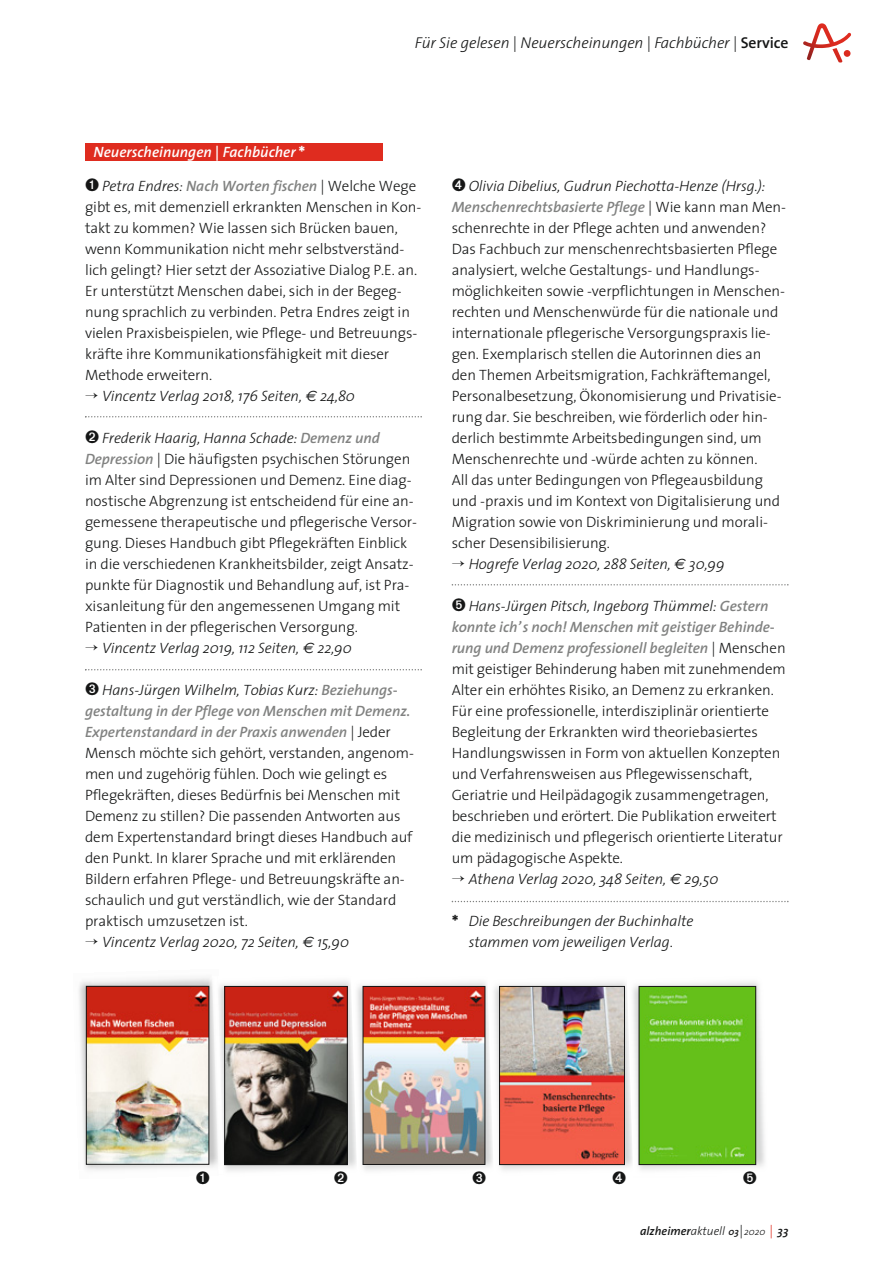
<style>
.page{position:relative;width:893px;height:1263px;background:#fff}
.page>*{position:absolute;margin:0;border:0;box-sizing:border-box;transform-origin:0 0}
.t1{font:italic 300 15.75px "The Sans";letter-spacing:-.005em;color:#151616}
.t2{font:300 15px "The Sans";letter-spacing:-.005em;color:#151616}
.t3{font:italic 300 15px/21px "The Sans";letter-spacing:-.005em;color:#151616;text-align:center}
.t4{font:italic 600 15px "The Sans";letter-spacing:-.005em;color:#818281}
.t5{font:italic 600 15px "The Sans";color:#fff}
.t6{font:italic 600 12px "The Sans";color:#151616}
.s1{font-weight:700;font-style:normal;font-size:18px}
.s2{font-weight:600;font-style:normal}
.s3{font-weight:300;color:#151616}
.s4{font-weight:300;font-style:normal;color:#151616}
.s5{font-family:"Euro Sans";font-weight:400}
.s6{font-weight:600;color:#818281}
.s7{font-weight:600;font-style:italic;color:#818281}
.s8{font-style:normal}
.s9{font-weight:300}
.s10{font-size:9.9px}
.s11{font-weight:300;font-style:normal;font-size:13.5px}
.s12{font-weight:300;font-size:9.9px}
.s13{font-weight:300;font-style:normal;font-size:13.5px;color:#df2c1f}
</style>
<div class="page">
<svg style="left:803px;top:23px;width:48px;height:40px"></svg>
<div style="left:85px;top:144px;width:298px;height:17px;background:#df2c1f"></div>
<img style="left:79px;top:978px;width:133px;height:192px">
<img style="left:88px;top:988px;width:119px;height:174px">
<div style="left:86px;top:986px;width:123px;height:178px;border:1px solid #151616"></div>
<img style="left:224px;top:980px;width:127px;height:191px">
<img style="left:212px;top:984px;width:12px;height:183px">
<img style="left:226px;top:988px;width:119px;height:175px">
<div style="left:224px;top:986px;width:123px;height:179px;border:1px solid #151616"></div>
<img style="left:351px;top:981px;width:136px;height:190px">
<img style="left:365px;top:988px;width:118px;height:174px">
<div style="left:363px;top:986px;width:122px;height:178px;border:1px solid #151616"></div>
<img style="left:501px;top:988px;width:122px;height:175px">
<div style="left:499px;top:986px;width:126px;height:179px;border:1px solid #151616"></div>
<img style="left:627px;top:981px;width:138px;height:189px">
<img style="left:641px;top:988px;width:113px;height:175px">
<div style="left:639px;top:986px;width:117px;height:179px;border:1px solid #151616"></div>
<svg style="left:85px;top:669px;width:337px;height:1px"></svg>
<svg style="left:452px;top:584px;width:337px;height:1px"></svg>
<svg style="left:452px;top:901px;width:337px;height:1px"></svg>
<svg style="left:85px;top:416px;width:337px;height:1px"></svg>
<p class="t5" style="left:94px;top:146px;width:213px">Neuerscheinungen | Fachbücher <span class="s1">*</span></p>
<p class="t1" style="left:415px;top:37px;width:375px">Für Sie gelesen | Neuerscheinungen | Fachbücher | <span class="s2">Service</span></p>
<p class="t4" style="left:102px;top:180px;width:316px"><span class="s3">Petra Endres:</span> Nach Worten fischen <span class="s4">| Welche Wege</span></p>
<p class="t2" style="left:85px;top:201px;width:338px">gibt es, mit demenziell erkrankten Menschen in Kon -</p>
<p class="t2" style="left:85px;top:222px;width:314px">takt zu kommen? Wie lassen sich Brücken bauen,</p>
<p class="t2" style="left:85px;top:243px;width:321px">wenn Kommunikation nicht mehr selbstverständ -</p>
<p class="t2" style="left:85px;top:264px;width:334px">lich gelingt? Hier setzt der Assoziative Dialog P.E. an.</p>
<p class="t2" style="left:85px;top:285px;width:318px">Er unterstützt Menschen dabei, sich in der Begeg -</p>
<p class="t2" style="left:85px;top:306px;width:326px">nung sprachlich zu verbinden. Petra Endres zeigt in</p>
<p class="t2" style="left:85px;top:327px;width:334px">vielen Praxisbeispielen, wie Pflege- und Betreuungs -</p>
<p class="t2" style="left:85px;top:348px;width:306px">kräfte ihre Kommunikationsfähigkeit mit dieser</p>
<p class="t2" style="left:85px;top:369px;width:129px">Methode erweitern.</p>
<p class="t3" style="left:102px;top:387px;width:254px">Vincentz Verlag 2018, 176 Seiten, <span class="s5">€</span> 24,80</p>
<p class="t3" style="left:102px;top:429px;width:279px">Frederik Haarig, Hanna Schade: <span class="s6">Demenz und</span></p>
<p class="t2" style="left:85px;top:453px;width:327px"><span class="s7">Depression</span> | Die häufigsten psychischen Störungen</p>
<p class="t2" style="left:85px;top:474px;width:328px">im Alter sind Depressionen und Demenz. Eine diag -</p>
<p class="t2" style="left:85px;top:495px;width:330px">nostische Abgrenzung ist entscheidend für eine an -</p>
<p class="t2" style="left:85px;top:516px;width:333px">gemessene therapeutische und pflegerische Ver sor -</p>
<p class="t2" style="left:85px;top:537px;width:324px">gung. Dieses Handbuch gibt Pflegekräften Einblick</p>
<p class="t2" style="left:85px;top:558px;width:330px">in die verschiedenen Krankheitsbilder, zeigt Ansatz -</p>
<p class="t2" style="left:85px;top:579px;width:326px">punkte für Diagnostik und Behandlung auf, ist Pra -</p>
<p class="t2" style="left:85px;top:600px;width:317px">xis anleitung für den angemessenen Umgang mit</p>
<p class="t2" style="left:85px;top:621px;width:274px">Patienten in der pflegerischen Versorgung.</p>
<p class="t3" style="left:102px;top:639px;width:251px">Vincentz Verlag 2019, 112 Seiten, <span class="s5">€</span> 22,90</p>
<p class="t3" style="left:102px;top:681px;width:297px">Hans-Jürgen Wilhelm, Tobias Kurz: <span class="s6">Beziehungs -</span></p>
<p class="t4" style="left:85px;top:705px;width:327px">gestaltung in der Pflege von Menschen mit Demenz.</p>
<p class="t4" style="left:85px;top:726px;width:307px">Expertenstandard in der Praxis anwenden <span class="s4">| Jeder</span></p>
<p class="t2" style="left:85px;top:747px;width:330px">Mensch möchte sich gehört, verstanden, angenom -</p>
<p class="t2" style="left:85px;top:768px;width:304px">men und zugehörig fühlen. Doch wie gelingt es</p>
<p class="t2" style="left:85px;top:789px;width:317px">Pflegekräften, dieses Bedürfnis bei Menschen mit</p>
<p class="t2" style="left:85px;top:810px;width:317px">Demenz zu stillen? Die passenden Antworten aus</p>
<p class="t2" style="left:85px;top:831px;width:329px">dem Expertenstandard bringt dieses Handbuch auf</p>
<p class="t2" style="left:85px;top:852px;width:313px">den Punkt. In klarer Sprache und mit erklärenden</p>
<p class="t2" style="left:85px;top:873px;width:321px">Bildern erfahren Pflege- und Betreuungskräfte an -</p>
<p class="t2" style="left:85px;top:894px;width:313px">schaulich und gut verständlich, wie der Standard</p>
<p class="t2" style="left:85px;top:915px;width:164px">praktisch umzusetzen ist.</p>
<p class="t3" style="left:102px;top:933px;width:249px">Vincentz Verlag 2020, 72 Seiten, <span class="s5">€</span> 15,90</p>
<p class="t3" style="left:469px;top:177px;width:298px">Olivia Dibelius, Gudrun Piechotta-Henze (Hrsg.):</p>
<p class="t4" style="left:452px;top:201px;width:336px">Menschenrechtsbasierte Pflege <span class="s4">| Wie kann man Men -</span></p>
<p class="t2" style="left:452px;top:222px;width:316px">schenrechte in der Pflege achten und anwenden?</p>
<p class="t2" style="left:452px;top:243px;width:327px">Das Fachbuch zur menschenrechtsbasierten Pflege</p>
<p class="t2" style="left:452px;top:264px;width:309px">analysiert, welche Gestaltungs- und Handlungs -</p>
<p class="t2" style="left:452px;top:285px;width:335px">mög lichkeiten sowie -verpflichtungen in Menschen -</p>
<p class="t2" style="left:452px;top:306px;width:328px">rechten und Menschenwürde für die nationale und</p>
<p class="t2" style="left:452px;top:327px;width:321px">internationale pflegerische Versorgungspraxis lie -</p>
<p class="t2" style="left:452px;top:348px;width:311px">gen. Exemplarisch stellen die Autorinnen dies an</p>
<p class="t2" style="left:452px;top:369px;width:320px">den Themen Arbeitsmigration, Fachkräftemangel,</p>
<p class="t2" style="left:452px;top:390px;width:331px">Personalbesetzung, Ökonomisierung und Privati sie -</p>
<p class="t2" style="left:452px;top:411px;width:318px">rung dar. Sie beschreiben, wie förderlich oder hin -</p>
<p class="t2" style="left:452px;top:432px;width:312px">der lich bestimmte Arbeitsbedingungen sind, um</p>
<p class="t2" style="left:452px;top:453px;width:307px">Menschenrechte und -würde achten zu können.</p>
<p class="t2" style="left:452px;top:474px;width:313px">All das unter Bedingungen von Pflegeausbildung</p>
<p class="t2" style="left:452px;top:495px;width:330px">und -praxis und im Kontext von Digitalisierung und</p>
<p class="t2" style="left:452px;top:516px;width:318px">Migration sowie von Diskriminierung und morali -</p>
<p class="t2" style="left:452px;top:537px;width:160px">scher Desensibilisierung.</p>
<p class="t3" style="left:469px;top:555px;width:257px">Hogrefe Verlag 2020, 288 Seiten, <span class="s5">€</span> 30,99</p>
<p class="t3" style="left:469px;top:597px;width:301px">Hans-Jürgen Pitsch, Ingeborg Thümmel: <span class="s6">Gestern</span></p>
<p class="t4" style="left:452px;top:621px;width:325px">konnte ich’s noch! Menschen mit geistiger Behin de -</p>
<p class="t4" style="left:452px;top:642px;width:335px">rung und Demenz professionell begleiten <span class="s4">| Men schen</span></p>
<p class="t2" style="left:452px;top:663px;width:335px">mit geistiger Behinderung haben mit zunehmen dem</p>
<p class="t2" style="left:452px;top:684px;width:324px">Alter ein erhöhtes Risiko, an Demenz zu erkranken.</p>
<p class="t2" style="left:452px;top:705px;width:319px">Für eine professionelle, interdisziplinär orientierte</p>
<p class="t2" style="left:452px;top:726px;width:308px">Begleitung der Erkrankten wird theoriebasiertes</p>
<p class="t2" style="left:452px;top:747px;width:330px">Handlungswissen in Form von aktuellen Konzepten</p>
<p class="t2" style="left:452px;top:768px;width:302px">und Verfahrensweisen aus Pflegewissenschaft,</p>
<p class="t2" style="left:452px;top:789px;width:318px">Geriatrie und Heilpädagogik zusammengetragen,</p>
<p class="t2" style="left:452px;top:810px;width:326px">beschrieben und erörtert. Die Publikation erweitert</p>
<p class="t2" style="left:452px;top:831px;width:333px">die medizinisch und pflegerisch orientierte Literatur</p>
<p class="t2" style="left:452px;top:852px;width:173px">um pädagogische Aspekte.</p>
<p class="t3" style="left:469px;top:870px;width:251px">Athena Verlag 2020, 348 Seiten, <span class="s5">€</span> 29,50</p>
<p class="t3" style="left:452px;top:912px;width:243px"><span class="s1">*</span> Die Beschreibungen der Buchinhalte stammen vom jeweiligen Verlag<span class="s8">.</span></p>
<p class="t6" style="left:640px;top:1226px;width:150px">alzheimer<span class="s9">aktuell</span> <span class="s10">03</span><span class="s11">|</span><span class="s12">2020</span> <span class="s13">|</span> 33</p>
</div>
